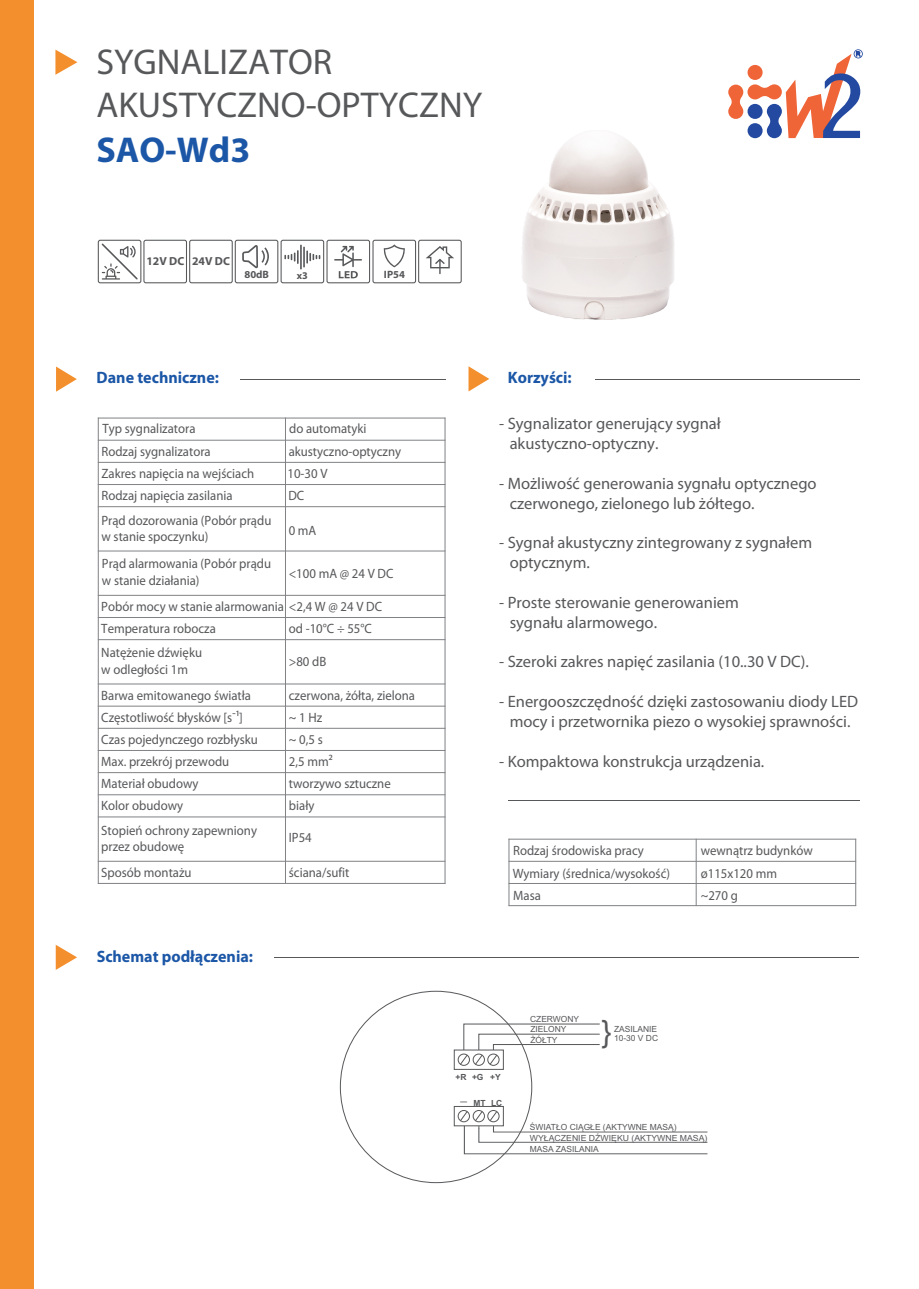
<style>
.page{position:relative;width:919px;height:1289px;background:#fff}
.page>*{position:absolute;margin:0;border:0;box-sizing:border-box;transform-origin:0 0}
.t1{font:36px/43.2px "Myriad Pro";color:#57585a}
.t2{font:700 36px "Myriad Pro";color:#1c57a7}
.t3{font:30.45px "Arial";color:#57585a}
.t4{font:16.5px/19.8px "Myriad Pro";color:#57585a}
.t5{font:700 16.5px "Myriad Pro";color:#1c57a7}
.t6{font:13.5px/16.2px "Myriad Pro";color:#57585a;scale:.95 1}
.t7{font:11.85px "Arial";color:#57585a}
.t8{font:700 11.7px "Myriad Pro";color:#57585a}
.t9{font:700 10.65px "Myriad Pro";color:#57585a}
.t10{font:700 10.35px "Myriad Pro";color:#57585a}
.t11{font:8.4px/11.2px "Arial";color:#57585a}
.t12{font:700 8.4px "Arial";color:#57585a}
</style>
<div class="page">
<div style="left:454px;top:1105px;width:49px;height:21px;border:1px solid #57585a"></div>
<div style="left:457px;top:1110px;width:13px;height:12px;border:1px solid #57585a;border-radius:50%"></div>
<svg style="left:459px;top:1110px;width:249px;height:44px"></svg>
<div style="left:457px;top:1053px;width:13px;height:12px;border:1px solid #57585a;border-radius:50%"></div>
<svg style="left:459px;top:1023px;width:141px;height:42px"></svg>
<svg style="left:729px;top:49px;width:133px;height:89px"></svg>
<hr style="left:98px;top:417px;width:1px;height:466px;background:#808285">
<hr style="left:285px;top:417px;width:1px;height:466px;background:#808285">
<hr style="left:444px;top:417px;width:1px;height:466px;background:#808285">
<hr style="left:98px;top:883px;width:347px;height:1px;background:#808285">
<hr style="left:98px;top:860px;width:347px;height:1px;background:#808285">
<hr style="left:98px;top:816px;width:347px;height:1px;background:#808285">
<hr style="left:98px;top:794px;width:347px;height:1px;background:#808285">
<hr style="left:98px;top:772px;width:347px;height:1px;background:#808285">
<hr style="left:98px;top:750px;width:347px;height:1px;background:#808285">
<hr style="left:98px;top:728px;width:347px;height:1px;background:#808285">
<hr style="left:98px;top:705px;width:347px;height:1px;background:#808285">
<hr style="left:98px;top:683px;width:347px;height:1px;background:#808285">
<hr style="left:98px;top:639px;width:347px;height:1px;background:#808285">
<hr style="left:98px;top:617px;width:347px;height:1px;background:#808285">
<hr style="left:98px;top:595px;width:347px;height:1px;background:#808285">
<hr style="left:98px;top:550px;width:347px;height:1px;background:#808285">
<hr style="left:98px;top:506px;width:347px;height:1px;background:#808285">
<hr style="left:98px;top:484px;width:347px;height:1px;background:#808285">
<hr style="left:98px;top:462px;width:347px;height:1px;background:#808285">
<hr style="left:98px;top:440px;width:347px;height:1px;background:#808285">
<hr style="left:98px;top:417px;width:347px;height:1px;background:#808285">
<img style="left:522px;top:138px;width:152px;height:181px">
<div style="left:372px;top:240px;width:44px;height:43px;border:1px solid #57585a;border-radius:2px"></div>
<svg style="left:383px;top:244px;width:22px;height:23px"></svg>
<div style="left:326px;top:240px;width:44px;height:43px;border:1px solid #57585a;border-radius:2px"></div>
<svg style="left:334px;top:246px;width:28px;height:32px"></svg>
<div style="left:143px;top:240px;width:44px;height:43px;border:1px solid #57585a;border-radius:2px"></div>
<div style="left:418px;top:240px;width:43px;height:43px;border:1px solid #57585a;border-radius:2px"></div>
<svg style="left:426px;top:246px;width:28px;height:28px"></svg>
<div style="left:98px;top:240px;width:43px;height:43px;border:1px solid #57585a;border-radius:2px"></div>
<svg style="left:101px;top:243px;width:37px;height:37px"></svg>
<div style="left:235px;top:240px;width:43px;height:43px;border:1px solid #57585a;border-radius:2px"></div>
<svg style="left:242px;top:245px;width:27px;height:23px"></svg>
<div style="left:189px;top:240px;width:44px;height:43px;border:1px solid #57585a;border-radius:2px"></div>
<hr style="left:508px;top:799px;width:351px;height:1px;background:#57585a">
<hr style="left:508px;top:838px;width:1px;height:68px;background:#808285">
<hr style="left:695px;top:838px;width:1px;height:68px;background:#808285">
<hr style="left:855px;top:838px;width:1px;height:68px;background:#808285">
<hr style="left:508px;top:905px;width:348px;height:1px;background:#808285">
<hr style="left:508px;top:883px;width:348px;height:1px;background:#808285">
<hr style="left:508px;top:860px;width:348px;height:1px;background:#808285">
<hr style="left:508px;top:838px;width:348px;height:1px;background:#808285">
<svg style="left:56px;top:945px;width:21px;height:24px"></svg>
<hr style="left:275px;top:956px;width:583px;height:1px;background:#57585a">
<hr style="left:240px;top:378px;width:206px;height:1px;background:#57585a">
<hr style="left:594px;top:378px;width:265px;height:1px;background:#57585a">
<svg style="left:55px;top:50px;width:22px;height:25px"></svg>
<svg style="left:56px;top:366px;width:21px;height:26px"></svg>
<svg style="left:468px;top:366px;width:21px;height:25px"></svg>
<div style="left:280px;top:240px;width:44px;height:43px;border:1px solid #57585a;border-radius:2px"></div>
<hr style="left:300px;top:245px;width:2px;height:24px;background:#57585a">
<hr style="left:303px;top:247px;width:2px;height:20px;background:#57585a">
<svg style="left:306px;top:250px;width:14px;height:13px"></svg>
<svg style="left:284px;top:250px;width:14px;height:14px"></svg>
<div style="left:0;top:0;width:34px;height:1288px;background:#f48f2d"></div>
<h1 class="t1" style="left:96px;top:43px;width:387px">SYGNALIZATOR<br>AKUSTYCZNO-OPTYCZNY</h1>
<h1 class="t2" style="left:96px;top:135px;width:155px">SAO-Wd3</h1>
<p class="t8" style="left:146px;top:257px;width:39px">12V DC</p>
<p class="t8" style="left:192px;top:257px;width:39px">24V DC</p>
<p class="t9" style="left:244px;top:270px;width:26px">80dB</p>
<p class="t10" style="left:297px;top:271px;width:13px">x3</p>
<p class="t9" style="left:384px;top:270px;width:23px">IP54</p>
<p class="t5" style="left:97px;top:371px;width:124px">Dane techniczne:</p>
<p class="t5" style="left:508px;top:371px;width:65px">Korzyści:</p>
<p class="t6" style="left:102px;top:421px;width:99px">Typ sygnalizatora</p>
<p class="t6" style="left:289px;top:421px;width:83px">do automatyki</p>
<p class="t6" style="left:101px;top:444px;width:116px">Rodzaj sygnalizatora</p>
<p class="t6" style="left:288px;top:444px;width:120px">akustyczno-optyczny</p>
<p class="t6" style="left:101px;top:466px;width:162px">Zakres napięcia na wejściach</p>
<p class="t6" style="left:287px;top:466px;width:44px">10-30 V</p>
<p class="t6" style="left:101px;top:488px;width:139px">Rodzaj napięcia zasilania</p>
<p class="t6" style="left:288px;top:488px;width:18px">DC</p>
<p class="t6" style="left:101px;top:513px;width:180px">Prąd dozorowania (Pobór prądu w stanie spoczynku)</p>
<p class="t6" style="left:102px;top:557px;width:179px">Prąd alarmowania (Pobór prądu w stanie działania)</p>
<p class="t6" style="left:288px;top:523px;width:31px">0 mA</p>
<p class="t6" style="left:289px;top:566px;width:112px">&lt;100 mA @ 24 V DC</p>
<p class="t6" style="left:101px;top:599px;width:297px">Pobór mocy w stanie alarmowania &lt;2,4 W @ 24 V DC</p>
<p class="t6" style="left:101px;top:621px;width:122px">Temperatura robocza</p>
<p class="t6" style="left:289px;top:621px;width:89px">od -10°C ÷ 55°C</p>
<p class="t6" style="left:101px;top:646px;width:107px">Natężenie dźwięku w odległości 1m</p>
<p class="t6" style="left:289px;top:654px;width:41px">&gt;80 dB</p>
<p class="t6" style="left:101px;top:688px;width:159px">Barwa emitowanego światła</p>
<p class="t6" style="left:289px;top:688px;width:134px">czerwona, żółta, zielona</p>
<p class="t6" style="left:101px;top:710px;width:150px">Częstotliwość błysków [s¯¹]</p>
<p class="t6" style="left:289px;top:710px;width:37px">~ 1 Hz</p>
<p class="t6" style="left:101px;top:754px;width:136px">Max. przekrój przewodu</p>
<p class="t6" style="left:101px;top:794px;width:165px;line-height:24.9px">Kolor obudowy<br>Stopień ochrony zapewniony</p>
<p class="t6" style="left:101px;top:839px;width:89px">przez obudowę</p>
<p class="t6" style="left:101px;top:732px;width:166px">Czas pojedynczego rozbłysku</p>
<p class="t6" style="left:289px;top:732px;width:37px">~ 0,5 s</p>
<p class="t6" style="left:101px;top:776px;width:104px">Materiał obudowy</p>
<p class="t6" style="left:289px;top:776px;width:109px">tworzywo sztuczne</p>
<p class="t6" style="left:289px;top:754px;width:48px">2,5 mm²</p>
<p class="t6" style="left:289px;top:798px;width:28px">biały</p>
<p class="t6" style="left:289px;top:830px;width:26px">IP54</p>
<p class="t6" style="left:101px;top:865px;width:96px">Sposób montażu</p>
<p class="t6" style="left:289px;top:865px;width:65px">ściana/sufit</p>
<p class="t5" style="left:97px;top:949px;width:158px">Schemat podłączenia:</p>
<p class="t4" style="left:509px;top:415px;width:213px;text-indent:-10px">- Sygnalizator generujący sygnał akustyczno-optyczny.</p>
<p class="t4" style="left:509px;top:475px;width:308px;text-indent:-10px">- Możliwość generowania sygnału optycznego czerwonego, zielonego lub żółtego.</p>
<p class="t4" style="left:509px;top:534px;width:304px;text-indent:-10px">- Sygnał akustyczny zintegrowany z sygnałem optycznym.</p>
<p class="t4" style="left:509px;top:594px;width:231px;text-indent:-10px">- Proste sterowanie generowaniem sygnału alarmowego.</p>
<p class="t4" style="left:499px;top:653px;width:311px">- Szeroki zakres napięć zasilania (10..30 V DC).</p>
<p class="t4" style="left:499px;top:693px;width:360px;text-align:center">- Energooszczędność dzięki zastosowaniu diody LED mocy i przetwornika piezo o wysokiej sprawności.</p>
<p class="t4" style="left:499px;top:752px;width:267px">- Kompaktowa konstrukcja urządzenia.</p>
<p class="t6" style="left:513px;top:843px;width:139px">Rodzaj środowiska pracy</p>
<p class="t6" style="left:700px;top:843px;width:119px">wewnątrz budynków</p>
<p class="t6" style="left:512px;top:866px;width:167px">Wymiary (średnica/wysokość)</p>
<p class="t6" style="left:700px;top:866px;width:82px">ø115x120 mm</p>
<p class="t6" style="left:513px;top:888px;width:31px">Masa</p>
<p class="t6" style="left:700px;top:888px;width:41px">~270 g</p>
<p class="t12" style="left:455px;top:1073px;width:47px">+R +G +Y</p>
<p class="t12" style="left:491px;top:1099px;width:13px">LC</p>
<p class="t7" style="left:460px;top:1091px;width:8px">_</p>
<p class="t12" style="left:473px;top:1099px;width:14px">MT</p>
<p class="t11" style="left:530px;top:1014px;width:51px">CZERWONY</p>
<p class="t11" style="left:530px;top:1024px;width:38px">ZIELONY</p>
<p class="t11" style="left:530px;top:1035px;width:29px">ŻÓŁTY</p>
<h2 class="t3" style="left:601px;top:1020px;width:12px">}</h2>
<p class="t11" style="left:614px;top:1025px;width:46px;line-height:9.4px">ZASILANIE<br>10-30 V DC</p>
<p class="t11" style="left:530px;top:1121px;width:148px">ŚWIATŁO CIĄGŁE (AKTYWNE MASĄ)</p>
<p class="t11" style="left:530px;top:1132px;width:179px">WYŁĄCZENIE DŹWIĘKU (AKTYWNE MASĄ)<br>MASA ZASILANIA</p>
</div>
